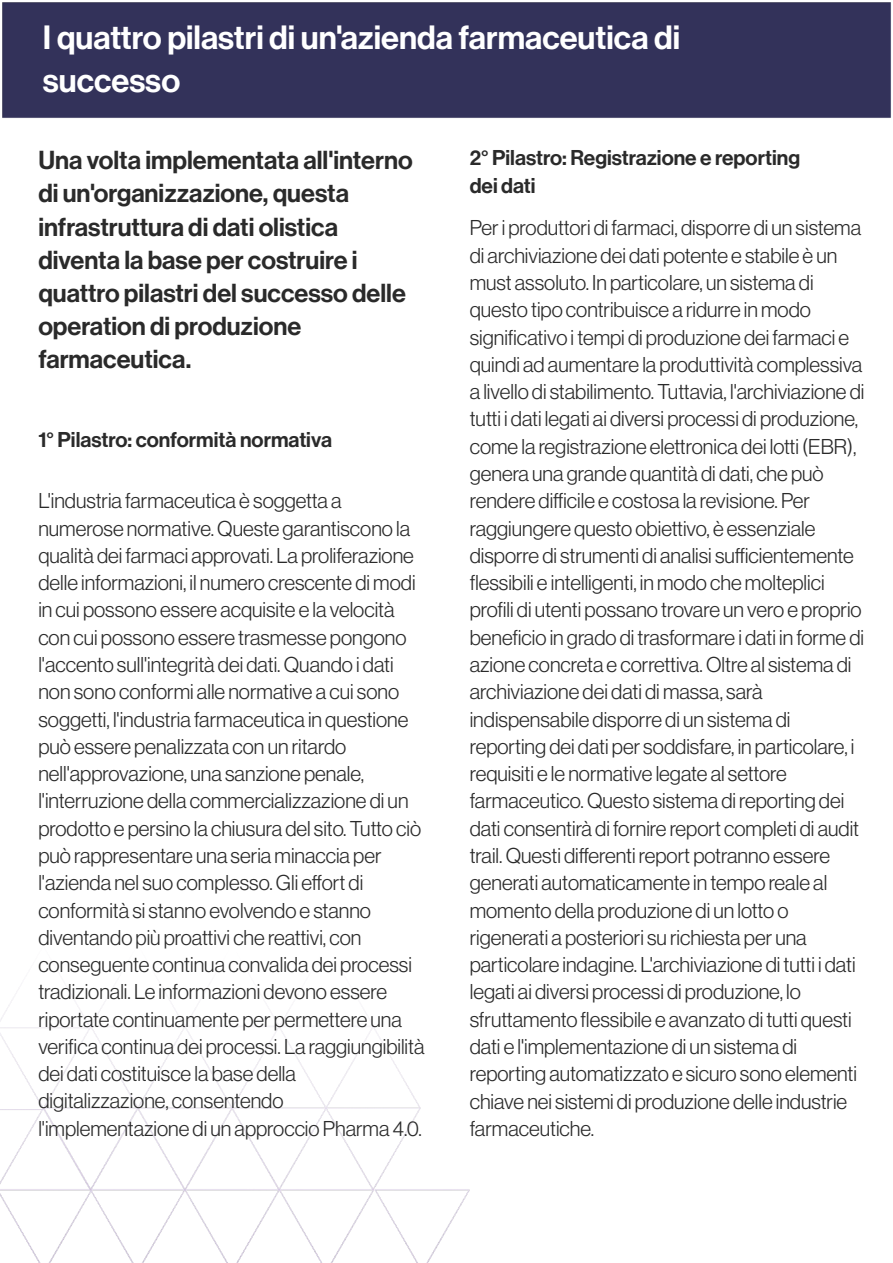
<style>
.page{position:relative;width:893px;height:1263px;background:#fff}
.page>*{position:absolute;margin:0;border:0;box-sizing:border-box;transform-origin:0 0}
.t1{font:32.85px/42.9px "N Haas Grotesk DS Pro 65 Md";color:#fff}
.t2{font:25.5px/33.2px "N Haas Grotesk DS Pro 65 Md";color:#2a2a2a}
.t3{font:21px/27.3px "N Haas Grotesk DS Pro 45 Lt";color:#2a2a2a}
.t4{font:21px/27.3px "N Haas Grotesk DS Pro 65 Md";color:#2a2a2a}
</style>
<div class="page">
<img style="left:0;top:990px;width:470px;height:273px">
<div style="left:2px;top:2px;width:889px;height:116px;background:#33325a"></div>
<h1 class="t1" style="left:43px;top:17px;width:639px">I quattro pilastri di un'azienda farmaceutica di successo</h1>
<p class="t2" style="left:38px;top:144px;width:376px">Una volta implementata all'interno di un'organizzazione, questa infrastruttura di dati olistica diventa la base per costruire i quattro pilastri del successo delle operation di produzione farmaceutica.</p>
<p class="t4" style="left:38px;top:427px;width:295px">1° Pilastro: conformità normativa</p>
<p class="t3" style="left:38px;top:487px;width:388px">L'industria farmaceutica è soggetta a numerose normative. Queste garantiscono la qualità dei farmaci approvati. La proliferazione delle informazioni, il numero crescente di modi in cui possono essere acquisite e la velocità con cui possono essere trasmesse pongono l'accento sull'integrità dei dati. Quando i dati non sono conformi alle normative a cui sono soggetti, l'industria farmaceutica in questione può essere penalizzata con un ritardo nell'approvazione, una sanzione penale, l'interruzione della commercializzazione di un prodotto e persino la chiusura del sito. Tutto ciò può rappresentare una seria minaccia per l'azienda nel suo complesso. Gli effort di conformità si stanno evolvendo e stanno diventando più proattivi che reattivi, con conseguente continua convalida dei processi tradizionali. Le informazioni devono essere riportate continuamente per permettere una verifica continua dei processi. La raggiungibilità dei dati costituisce la base della digitalizzazione, consentendo l'implementazione di un approccio Pharma 4.0.</p>
<p class="t4" style="left:470px;top:145px;width:332px">2° Pilastro: Registrazione e reporting dei dati</p>
<p class="t3" style="left:470px;top:214px;width:396px">Per i produttori di farmaci, disporre di un sistema di archiviazione dei dati potente e stabile è un must assoluto. In particolare, un sistema di questo tipo contribuisce a ridurre in modo significativo i tempi di produzione dei farmaci e quindi ad aumentare la produttività complessiva a livello di stabilimento. Tuttavia, l'archiviazione di tutti i dati legati ai diversi processi di produzione, come la registrazione elettronica dei lotti (EBR), genera una grande quantità di dati, che può rendere difficile e costosa la revisione. Per raggiungere questo obiettivo, è essenziale disporre di strumenti di analisi sufficientemente flessibili e intelligenti, in modo che molteplici profili di utenti possano trovare un vero e proprio beneficio in grado di trasformare i dati in forme di azione concreta e correttiva. Oltre al sistema di archiviazione dei dati di massa, sarà indispensabile disporre di un sistema di reporting dei dati per soddisfare, in particolare, i requisiti e le normative legate al settore farmaceutico. Questo sistema di reporting dei dati consentirà di fornire report completi di audit trail. Questi differenti report potranno essere generati automaticamente in tempo reale al momento della produzione di un lotto o rigenerati a posteriori su richiesta per una particolare indagine. L'archiviazione di tutti i dati legati ai diversi processi di produzione, lo sfruttamento flessibile e avanzato di tutti questi dati e l'implementazione di un sistema di reporting automatizzato e sicuro sono elementi chiave nei sistemi di produzione delle industrie farmaceutiche.</p>
</div>
